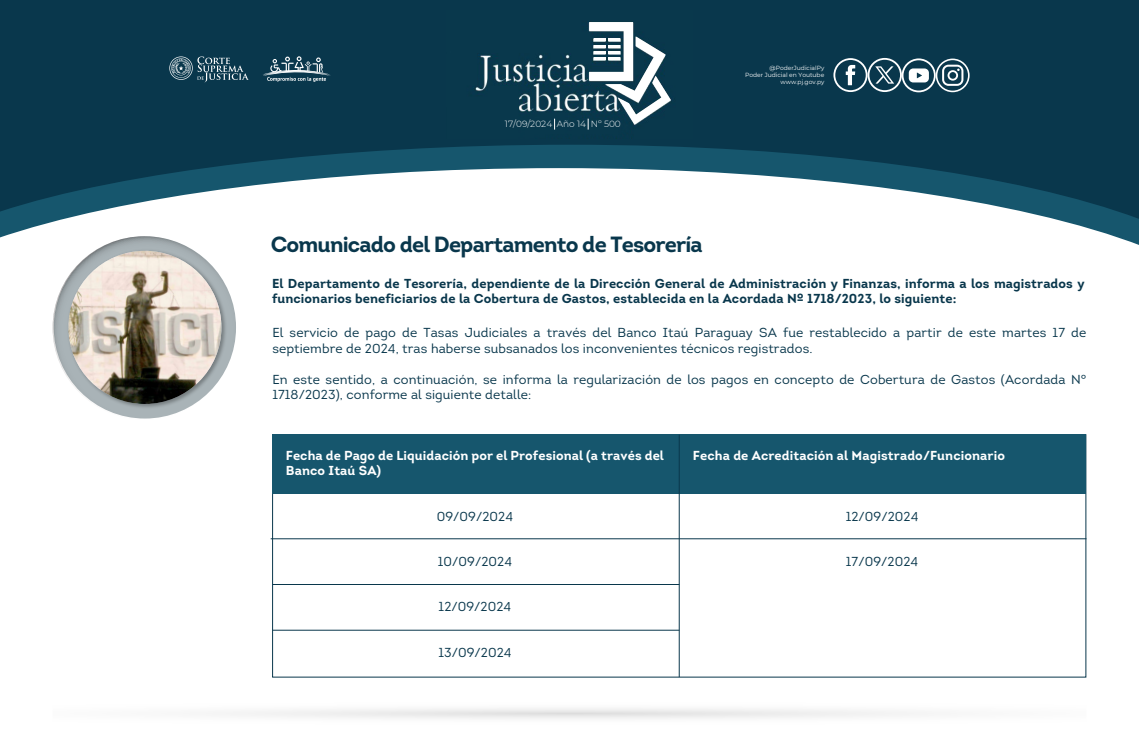
<style>
.page{position:relative;width:1139px;height:751px;background:#fff}
.page>*{position:absolute;margin:0;border:0;box-sizing:border-box;transform-origin:0 0}
.t1{font:700 22px "Intro";letter-spacing:-.04em;color:#09374c}
.t2{font:13px/15.6px "Intro";letter-spacing:.01em;color:#09374c}
.t3{font:700 13px/15.6px "Intro";letter-spacing:.01em;color:#09374c}
.t4{font:700 13px/15.6px "Intro";letter-spacing:.01em;color:#fff}
.t5{font:300 8.95px "Montserrat";color:#fff}
.t6{font:6px/7.2px "Montserrat";color:#fff;text-align:right}
</style>
<div class="page">
<svg style="left:0;top:219px;width:1138px;height:26px"></svg>
<svg style="left:0;top:0;width:1138px;height:219px;fill:#09374c"></svg>
<svg style="left:226px;top:708px;width:688px;height:11px"></svg>
<svg style="left:53px;top:236px;width:183px;height:183px"></svg>
<img style="left:65px;top:248px;width:163px;height:163px">
<img style="left:68px;top:251px;width:153px;height:153px;border-radius:77px">
<div style="left:272px;top:434px;width:813px;height:60px;background:#16566d"></div>
<hr style="left:679px;top:434px;width:1px;height:243px;background:#09374c">
<svg style="left:169px;top:56px;width:80px;height:26px;background:#395e6f"></svg>
<svg style="left:262px;top:56px;width:69px;height:26px;background:#3f6373"></svg>
<img style="left:446px;top:10px;width:246px;height:128px">
<svg style="left:587px;top:22px;width:83px;height:107px"></svg>
<svg style="left:833px;top:58px;width:136px;height:34px"></svg>
<hr style="left:270px;top:538px;width:816px;height:1px;background:#09374c">
<hr style="left:272px;top:584px;width:407px;height:1px;background:#09374c">
<hr style="left:272px;top:629px;width:407px;height:1px;background:#09374c">
<p class="t5" style="left:505px;top:118px;width:117px">17/09/2024 Año 14 Nº 500</p>
<h1 class="t1" style="left:270px;top:230px;width:433px">Comunicado del Departamento de Tesorería</h1>
<p class="t6" style="left:745px;top:64px;width:81px">@PoderJudicialPy<br>Poder Judicial en Youtube www.pj.gov.py</p>
<p class="t3" style="left:272px;top:275px;width:814px">El Departamento de Tesorería, dependiente de la Dirección General de Administración y Finanzas, informa a los magistrados y funcionarios beneficiarios de la Cobertura de Gastos, establecida en la Acordada Nº 1718/2023, lo siguiente:</p>
<p class="t2" style="left:272px;top:324px;width:815px">El servicio de pago de Tasas Judiciales a través del Banco Itaú Paraguay SA fue restablecido a partir de este martes 17 de septiembre de 2024, tras haberse subsanados los inconvenientes técnicos registrados.</p>
<p class="t2" style="left:272px;top:371px;width:815px">En este sentido, a continuación, se informa la regularización de los pagos en concepto de Cobertura de Gastos (Acordada N°<br>1718/2023), conforme al siguiente detalle:</p>
<p class="t4" style="left:286px;top:447px;width:379px">Fecha de Pago de Liquidación por el Profesional (a través del<br>Banco Itaú SA)</p>
<p class="t4" style="left:692px;top:447px;width:313px">Fecha de Acreditación al Magistrado/Funcionario</p>
<p class="t2" style="left:437px;top:508px;width:78px">09/09/2024</p>
<p class="t2" style="left:845px;top:508px;width:74px">12/09/2024</p>
<p class="t2" style="left:438px;top:553px;width:76px">10/09/2024</p>
<p class="t2" style="left:845px;top:553px;width:74px">17/09/2024</p>
<p class="t2" style="left:438px;top:599px;width:74px">12/09/2024</p>
<p class="t2" style="left:438px;top:644px;width:75px">13/09/2024</p>
</div>
